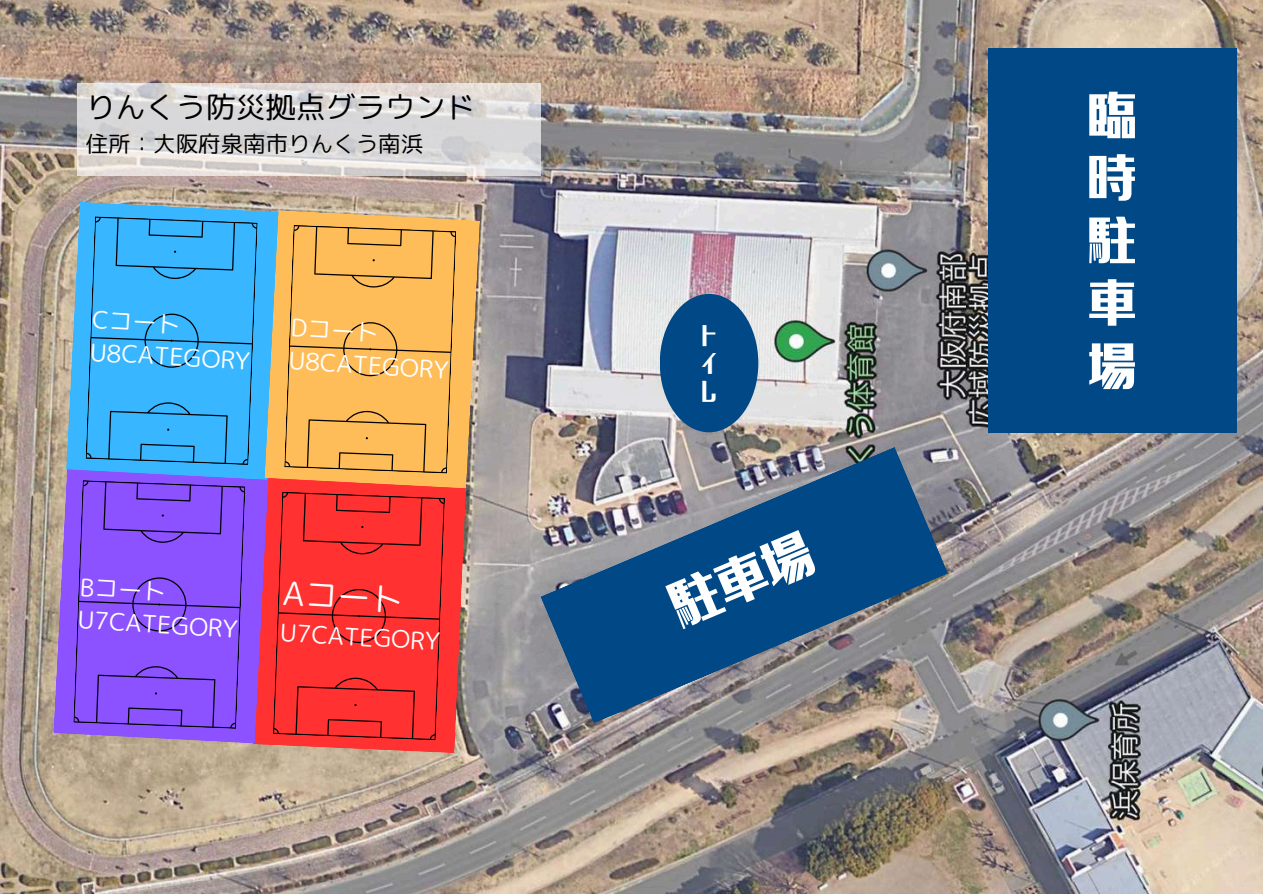
<style>
.page{position:relative;width:1263px;height:894px;background:#fff}
.page>*{position:absolute;margin:0;border:0;box-sizing:border-box;transform-origin:0 0}
.t1{font:73.5px/62.7px "GN Kin iro Sans Serif";color:#fff;text-align:justify}
.t2{font:33px "rounded mplus 1 p regular";color:#fff}
.t3{font:33px/28px "GN Kin iro Sans Serif";color:#fff;text-align:justify}
.t4{font:30px "rounded mplus 1 p regular";color:#000}
.t5{font:24px/33px "rounded mplus 1 p regular";color:#fff}
.t6{font:22.5px "rounded mplus 1 p regular";color:#000}
</style>
<div class="page">
<img style="left:0;top:0;width:1263px;height:893px">
<div style="left:660px;top:294px;width:98px;height:138px;background:#004986;border-radius:50%"></div>
<img style="left:540px;top:446px;width:408px;height:277px">
<div style="left:988px;top:48px;width:248px;height:384px;background:#004986"></div>
<svg style="left:253px;top:488px;width:213px;height:264px;background:#e84a45"></svg>
<svg style="left:53px;top:465px;width:216px;height:278px;background:#a55fcb"></svg>
<svg style="left:66px;top:201px;width:216px;height:278px;background:#5face4"></svg>
<svg style="left:265px;top:210px;width:215px;height:278px;background:#dbaf73"></svg>
<svg style="left:77px;top:84px;width:463px;height:92px;background:#dcd9d9"></svg>
<svg style="left:273px;top:491px;width:172px;height:249px;background:#f12e2e"></svg>
<svg style="left:73px;top:480px;width:173px;height:248px;background:#844df2"></svg>
<svg style="left:85px;top:216px;width:173px;height:249px;background:#35acf2"></svg>
<svg style="left:284px;top:225px;width:172px;height:248px;background:#f1b354"></svg>
<div style="left:665px;top:528px;width:153px;height:101px;background:#004986"></div>
<p class="t4" style="left:86px;top:86px;width:391px">りんくう防災拠点グラウンド</p>
<p class="t6" style="left:86px;top:127px;width:339px">住所：大阪府泉南市りんくう南浜</p>
<p class="t5" style="left:93px;top:302px;width:161px;rotate:3deg">Cコート<br>U8CATEGORY</p>
<p class="t5" style="left:291px;top:311px;width:161px;rotate:3deg">Dコート<br>U8CATEGORY</p>
<p class="t5" style="left:81px;top:570px;width:161px;rotate:3deg">Bコート<br>U7CATEGORY</p>
<h2 class="t2" style="left:284px;top:569px;width:123px;rotate:3deg">Aコート</h2>
<p class="t5" style="left:281px;top:615px;width:161px;rotate:3deg">U7CATEGORY</p>
<h2 class="t3" style="left:698px;top:324px;width:16px">トイレ</h2>
<h1 class="t1" style="left:1088px;top:89px;width:50px">臨時駐車場</h1>
</div>
